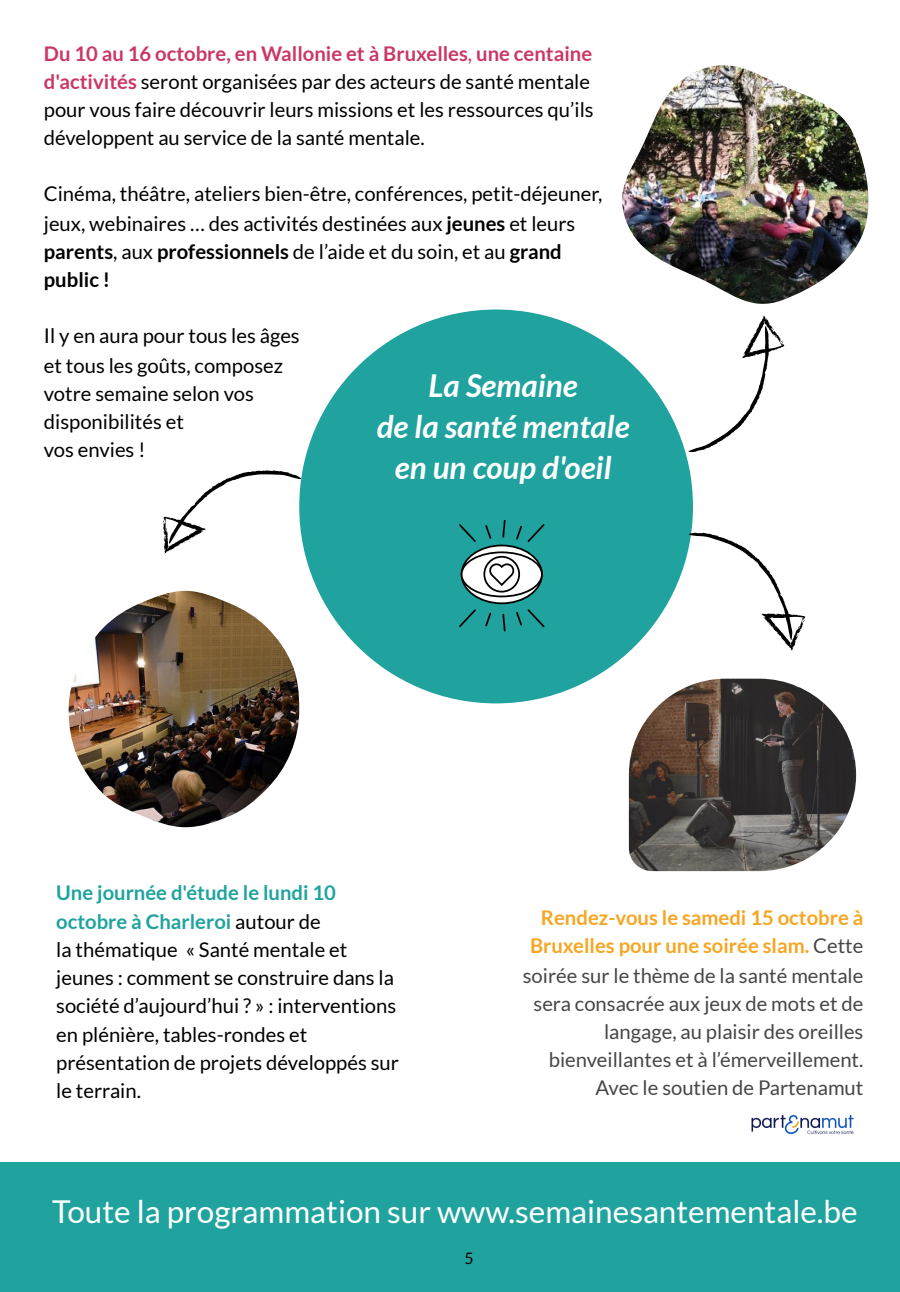
<style>
.page{position:relative;width:900px;height:1292px;background:#fff}
.page>*{position:absolute;margin:0;border:0;box-sizing:border-box;transform-origin:0 0}
.t1{font:31.5px "Lato";color:#fff}
.t2{font:italic 700 31.5px/41px "Lato";color:#fff;text-align:center}
.t3{font:20.25px/28.3px "Lato";color:#000}
.t4{font:20.25px/28.3px "Lato";color:#464646;text-align:right}
.t5{font:15.75px "Lato";color:#000}
.s1{font-weight:700;color:#cb3765}
.s2{color:#cb3765}
.s3{font-weight:700}
.s4{font-weight:700;color:#20a39e}
.s5{font-weight:700;color:#f5a623}
</style>
<div class="page">
<div style="left:299px;top:309px;width:394px;height:394px;background:#20a39e;border-radius:50%"></div>
<img style="left:69px;top:591px;width:230px;height:236px">
<svg style="left:459px;top:520px;width:86px;height:111px"></svg>
<img style="left:622px;top:65px;width:247px;height:239px">
<svg style="left:688px;top:315px;width:97px;height:137px"></svg>
<svg style="left:163px;top:470px;width:139px;height:121px"></svg>
<img style="left:629px;top:678px;width:227px;height:193px">
<svg style="left:688px;top:512px;width:118px;height:139px"></svg>
<img style="left:751px;top:1114px;width:103px;height:21px">
<div style="left:0;top:1162px;width:900px;height:129px;background:#20a39e"></div>
<p class="t3" style="left:44px;top:39px;width:551px;line-height:28.1px"><span class="s1">Du 10 au 16 octobre, en Wallonie et à Bruxelles</span><span class="s2">,</span> <span class="s1">une centaine d'activités</span> seront organisées par des acteurs de santé mentale pour vous faire découvrir leurs missions et les ressources qu’ils développent au service de la santé mentale.</p>
<p class="t3" style="left:44px;top:179px;width:560px;line-height:28.5px">Cinéma, théâtre, ateliers bien-être, conférences, petit-déjeuner, jeux, webinaires … des activités destinées aux <span class="s3">jeunes</span> et leurs <span class="s3">parents</span>, aux <span class="s3">professionnels</span> de l’aide et du soin, et au <span class="s3">grand public !</span></p>
<p class="t3" style="left:44px;top:321px;width:257px">Il y en aura pour tous les âges et tous les goûts, composez votre semaine selon vos disponibilités et<br>vos envies !</p>
<h1 class="t2" style="left:377px;top:364px;width:254px">La Semaine<br>de la santé mentale en un coup d'oeil</h1>
<p class="t3" style="left:56px;top:878px;width:344px"><span class="s4">Une journée d'étude le lundi 10 octobre à Charleroi</span> autour de<br>la thématique « Santé mentale et jeunes : comment se construire dans la société d’aujourd’hui ? » : interventions en plénière, tables-rondes et présentation de projets développés sur le terrain.</p>
<p class="t4" style="left:523px;top:903px;width:342px"><span class="s5">Rendez-vous le samedi 15 octobre à Bruxelles pour une soirée slam.</span> Cette soirée sur le thème de la santé mentale sera consacrée aux jeux de mots et de langage, au plaisir des oreilles bienveillantes et à l’émerveillement.<br>Avec le soutien de Partenamut</p>
<h1 class="t1" style="left:52px;top:1192px;width:807px">Toute la programmation sur www.semainesantementale.be</h1>
<p class="t5" style="left:464px;top:1248px;width:11px">5</p>
</div>
